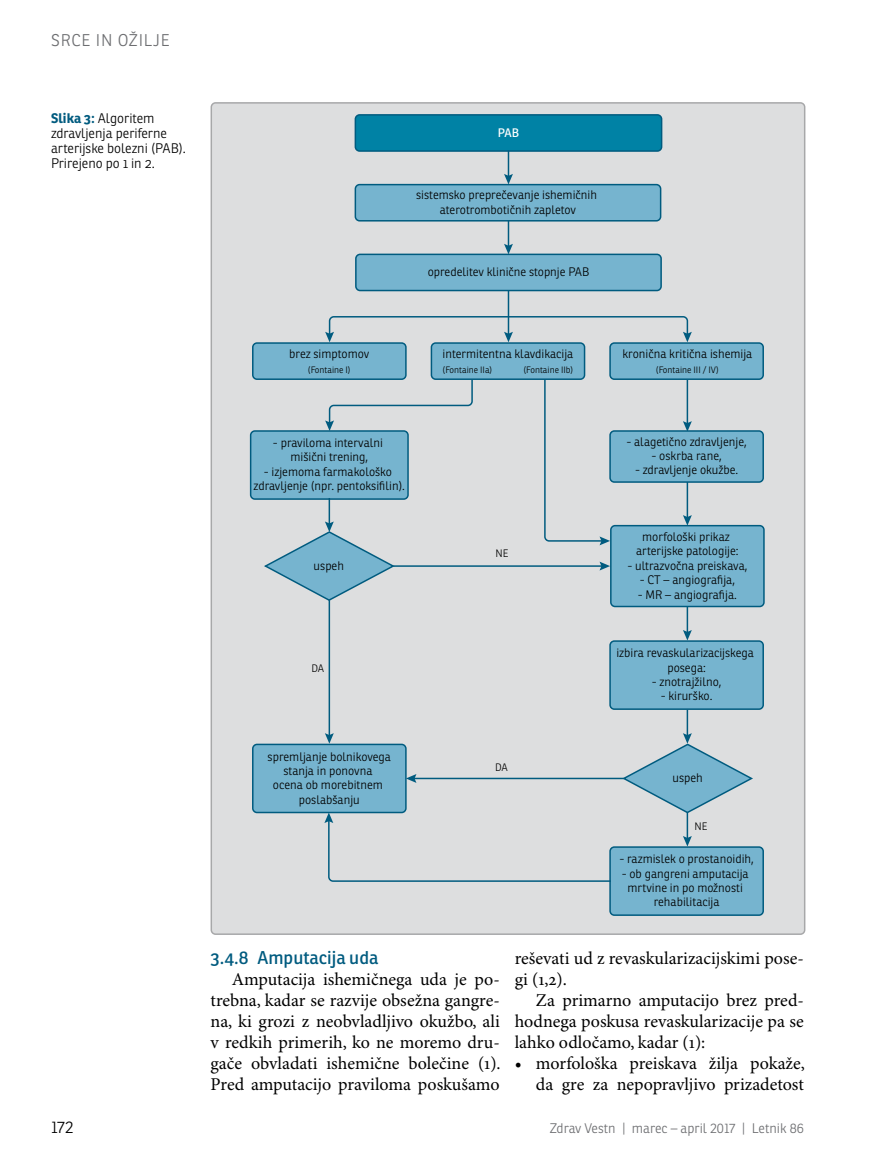
<style>
.page{position:relative;width:872px;height:1166px;background:#fff}
.page>*{position:absolute;margin:0;border:0;box-sizing:border-box;transform-origin:0 0}
.t1{font:18px/21px "Minion Pro";color:#000;text-align:justify}
.t2{font:18px "Ronnia";color:#005b7f}
.t3{font:300 16.5px "Ronnia";letter-spacing:.05em;color:#6d6e71}
.t4{font:300 16.5px "Ronnia";color:#000}
.t5{font:300 13.5px/15px "Ronnia";color:#000}
.t6{font:300 13.5px "Ronnia";color:#6d6e71}
.t7{font:300 12px/14.4px "Ronnia";color:#000;text-align:center}
.t8{font:12px "Ronnia";color:#fff}
.t9{font:300 10.5px "Ronnia";color:#000}
.t10{font:300 9px "Ronnia";color:#000}
.s1{font-weight:700;color:#005b7f}
</style>
<div class="page">
<div style="left:211px;top:103px;width:593px;height:830px;background:#dddedf;border-radius:4px"></div>
<div style="left:355px;top:115px;width:306px;height:36px;background:#0082a5;border-radius:4px"></div>
<div style="left:354px;top:114px;width:308px;height:38px;border:2px solid #005b7f;border-radius:4px"></div>
<div style="left:356px;top:254px;width:305px;height:36px;background:#76b4cf;border-radius:4px"></div>
<div style="left:355px;top:253px;width:307px;height:38px;border:2px solid #005b7f;border-radius:4px"></div>
<div style="left:355px;top:184px;width:305px;height:37px;background:#76b4cf;border-radius:4px"></div>
<div style="left:354px;top:184px;width:307px;height:37px;border:2px solid #005b7f;border-radius:4px"></div>
<svg style="left:504px;top:150px;width:9px;height:34px"></svg>
<svg style="left:504px;top:220px;width:9px;height:34px"></svg>
<hr style="left:686px;top:482px;width:2px;height:36px;background:#005b7f">
<svg style="left:683px;top:515px;width:9px;height:9px"></svg>
<hr style="left:686px;top:709px;width:2px;height:27px;background:#005b7f">
<hr style="left:508px;top:290px;width:1px;height:45px;background:#005b7f">
<hr style="left:686px;top:380px;width:2px;height:44px;background:#005b7f">
<svg style="left:683px;top:421px;width:9px;height:9px"></svg>
<hr style="left:413px;top:777px;width:211px;height:2px;background:#005b7f">
<svg style="left:406px;top:773px;width:10px;height:9px"></svg>
<div style="left:253px;top:343px;width:153px;height:36px;background:#76b4cf;border-radius:4px"></div>
<div style="left:252px;top:342px;width:154px;height:38px;border:2px solid #005b7f;border-radius:4px"></div>
<div style="left:251px;top:431px;width:157px;height:68px;background:#76b4cf;border-radius:4px"></div>
<div style="left:250px;top:430px;width:159px;height:69px;border:2px solid #005b7f;border-radius:4px"></div>
<div style="left:253px;top:744px;width:153px;height:68px;background:#76b4cf;border-radius:4px"></div>
<div style="left:252px;top:743px;width:154px;height:70px;border:2px solid #005b7f;border-radius:4px"></div>
<div style="left:611px;top:525px;width:153px;height:81px;background:#76b4cf;border-radius:4px"></div>
<div style="left:610px;top:524px;width:154px;height:83px;border:2px solid #005b7f;border-radius:4px"></div>
<div style="left:610px;top:431px;width:153px;height:51px;background:#76b4cf;border-radius:4px"></div>
<div style="left:609px;top:430px;width:155px;height:52px;border:2px solid #005b7f;border-radius:4px"></div>
<div style="left:610px;top:641px;width:153px;height:68px;background:#76b4cf;border-radius:4px"></div>
<div style="left:609px;top:640px;width:155px;height:69px;border:2px solid #005b7f;border-radius:4px"></div>
<div style="left:431px;top:343px;width:153px;height:36px;background:#76b4cf;border-radius:4px"></div>
<div style="left:431px;top:342px;width:154px;height:38px;border:2px solid #005b7f;border-radius:4px"></div>
<div style="left:610px;top:343px;width:153px;height:36px;background:#76b4cf;border-radius:4px"></div>
<div style="left:609px;top:342px;width:155px;height:38px;border:2px solid #005b7f;border-radius:4px"></div>
<hr style="left:328px;top:498px;width:2px;height:26px;background:#005b7f">
<hr style="left:686px;top:606px;width:2px;height:27px;background:#005b7f">
<svg style="left:683px;top:629px;width:9px;height:11px"></svg>
<div style="left:610px;top:846px;width:153px;height:68px;background:#76b4cf;border-radius:4px"></div>
<div style="left:609px;top:846px;width:155px;height:69px;border:2px solid #005b7f;border-radius:4px"></div>
<hr style="left:686px;top:812px;width:2px;height:27px;background:#005b7f">
<svg style="left:683px;top:835px;width:9px;height:11px"></svg>
<hr style="left:328px;top:600px;width:2px;height:136px;background:#005b7f">
<svg style="left:325px;top:733px;width:9px;height:10px"></svg>
<hr style="left:393px;top:565px;width:210px;height:1px;background:#005b7f">
<svg style="left:599px;top:561px;width:11px;height:9px"></svg>
<svg style="left:264px;top:521px;width:131px;height:80px"></svg>
<svg style="left:620px;top:733px;width:133px;height:81px"></svg>
<svg style="left:325px;top:378px;width:148px;height:53px"></svg>
<svg style="left:543px;top:377px;width:67px;height:168px"></svg>
<svg style="left:324px;top:812px;width:288px;height:70px"></svg>
<svg style="left:325px;top:315px;width:367px;height:27px"></svg>
<h2 class="t3" style="left:51px;top:30px;width:120px">Srce in ožilje</h2>
<p class="t5" style="left:51px;top:111px;width:136px"><span class="s1">Slika 3:</span> Algoritem zdravljenja periferne arterijske bolezni (PAB).<br>Prirejeno po 1 in 2.</p>
<p class="t8" style="left:498px;top:125px;width:23px">PAB</p>
<p class="t7" style="left:416px;top:187px;width:182px">sistemsko preprečevanje ishemičnih aterotrombotičnih zapletov</p>
<p class="t7" style="left:427px;top:264px;width:163px">opredelitev klinične stopnje PAB</p>
<p class="t7" style="left:289px;top:346px;width:82px">brez simptomov</p>
<p class="t10" style="left:308px;top:364px;width:44px">(Fontaine I)</p>
<p class="t7" style="left:273px;top:435px;width:111px">- praviloma intervalni mišični trening,</p>
<p class="t7" style="left:254px;top:464px;width:153px">- izjemoma farmakološko zdravljenje (npr. pentoksifilin).</p>
<p class="t7" style="left:314px;top:558px;width:32px">uspeh</p>
<p class="t9" style="left:312px;top:662px;width:14px">DA</p>
<p class="t7" style="left:268px;top:748px;width:125px">spremljanje bolnikovega stanja in ponovna<br>ocena ob morebitnem poslabšanju</p>
<p class="t7" style="left:442px;top:346px;width:132px">intermitentna klavdikacija</p>
<p class="t10" style="left:442px;top:364px;width:51px">(Fontaine IIa)</p>
<p class="t10" style="left:523px;top:364px;width:51px">(Fontaine IIb)</p>
<p class="t9" style="left:495px;top:547px;width:14px">NE</p>
<p class="t9" style="left:495px;top:760px;width:14px">DA</p>
<p class="t7" style="left:622px;top:346px;width:131px">kronična kritična ishemija</p>
<p class="t10" style="left:656px;top:364px;width:64px">(Fontaine III / IV)</p>
<p class="t7" style="left:626px;top:434px;width:122px">- alagetično zdravljenje,</p>
<p class="t7" style="left:651px;top:448px;width:72px">- oskrba rane,</p>
<p class="t7" style="left:635px;top:462px;width:105px">- zdravljenje okužbe.</p>
<p class="t7" style="left:636px;top:529px;width:104px">morfološki prikaz arterijske patologije:</p>
<p class="t7" style="left:627px;top:558px;width:121px">- ultrazvočna preiskava,</p>
<p class="t7" style="left:640px;top:572px;width:97px">- CT – angiografija,</p>
<p class="t7" style="left:638px;top:587px;width:100px">- MR – angiografija.</p>
<p class="t7" style="left:616px;top:645px;width:139px">izbira revaskularizacijskega posega:</p>
<p class="t7" style="left:652px;top:674px;width:71px">- znotrajžilno,</p>
<p class="t7" style="left:660px;top:688px;width:53px">- kirurško.</p>
<p class="t7" style="left:672px;top:770px;width:32px">uspeh</p>
<p class="t9" style="left:694px;top:819px;width:14px">NE</p>
<p class="t7" style="left:619px;top:851px;width:136px">- razmislek o prostanoidih,</p>
<p class="t7" style="left:621px;top:865px;width:128px">- ob gangreni amputacija mrtvine in po možnosti rehabilitacija</p>
<h1 class="t2" style="left:210px;top:945px;width:169px">3.4.8 Amputacija uda</h1>
<h1 class="t1" style="left:210px;top:969px;width:292px;text-indent:21px">Amputacija ishemičnega uda je po&shy;trebna, kadar se razvije obsežna gangre&shy;na, ki grozi z neobvladljivo okužbo, ali v redkih primerih, ko ne moremo dru&shy;gače obvladati ishemične bolečine (1).<br>Pred amputacijo praviloma poskušamo</h1>
<h1 class="t1" style="left:514px;top:948px;width:291px">reševati ud z revaskularizacijskimi pose&shy;gi (1,2).</h1>
<h1 class="t1" style="left:514px;top:990px;width:291px;text-indent:21px">Za primarno amputacijo brez pred&shy;hodnega poskusa revaskularizacije pa se lahko odločamo, kadar (1):</h1>
<h1 class="t1" style="left:514px;top:1053px;width:292px;text-align:right">• morfološka preiskava žilja pokaže, da gre za nepopravljivo prizadetost</h1>
<h2 class="t4" style="left:51px;top:1116px;width:24px">172</h2>
<p class="t6" style="left:550px;top:1119px;width:256px">Zdrav Vestn | marec – april 2017 | Letnik 86</p>
</div>
